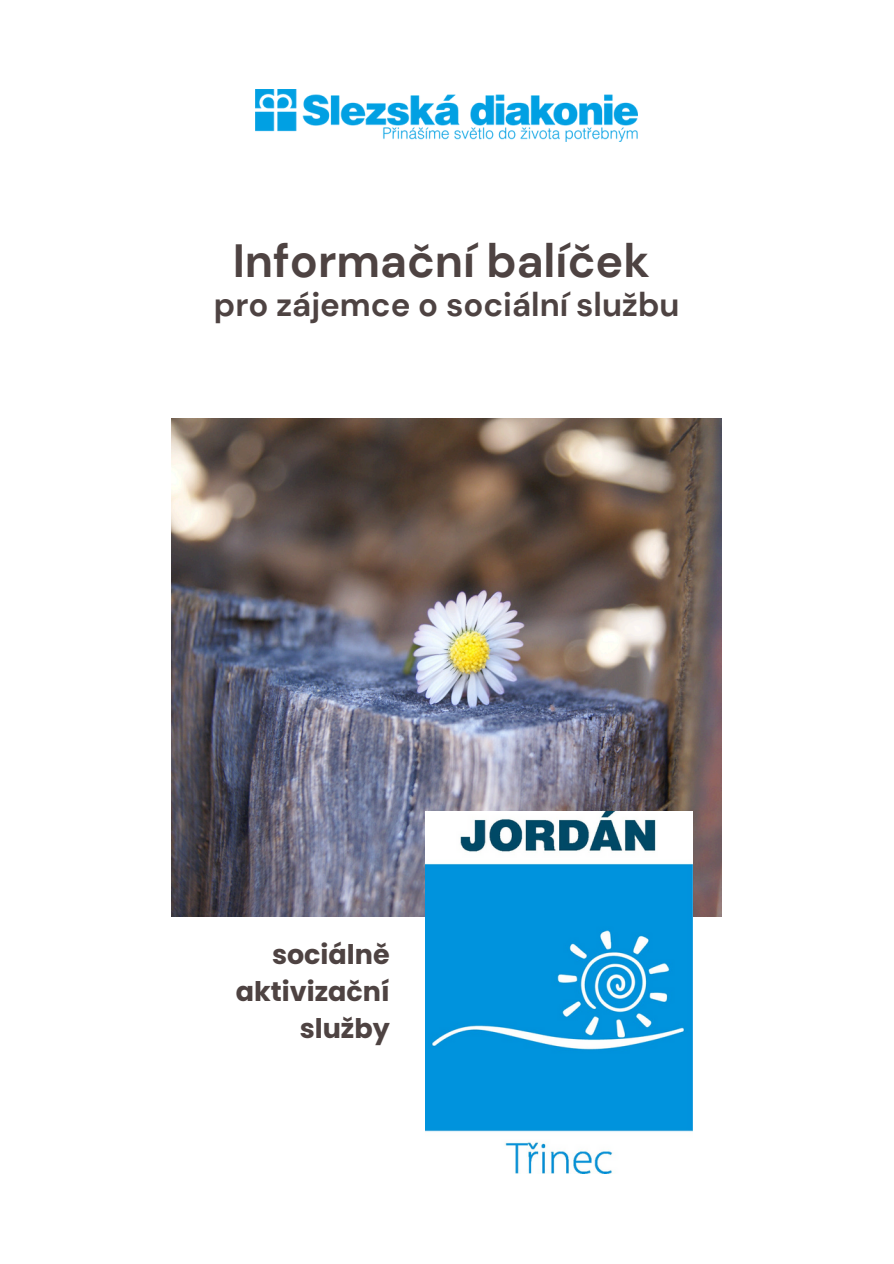
<style>
.page{position:relative;width:894px;height:1264px;background:#fff}
.page>*{position:absolute;margin:0;border:0;box-sizing:border-box;transform-origin:0 0}
.t1{font:700 46.5px "DM Sans";color:#4e4342}
.t2{font:700 33px "DM Sans";color:#4e4342}
.t3{font:700 27px/37.2px "Poppins";color:#4e4342;text-align:right}
</style>
<div class="page">
<img style="left:256px;top:89px;width:381px;height:52px">
<img style="left:172px;top:418px;width:549px;height:498px">
<img style="left:425px;top:811px;width:267px;height:362px">
<p class="t1" style="left:233px;top:231px;width:418px">Informační balíček</p>
<p class="t2" style="left:214px;top:283px;width:467px">pro zájemce o sociální službu</p>
<p class="t3" style="left:236px;top:936px;width:155px">sociálně aktivizační služby</p>
</div>
